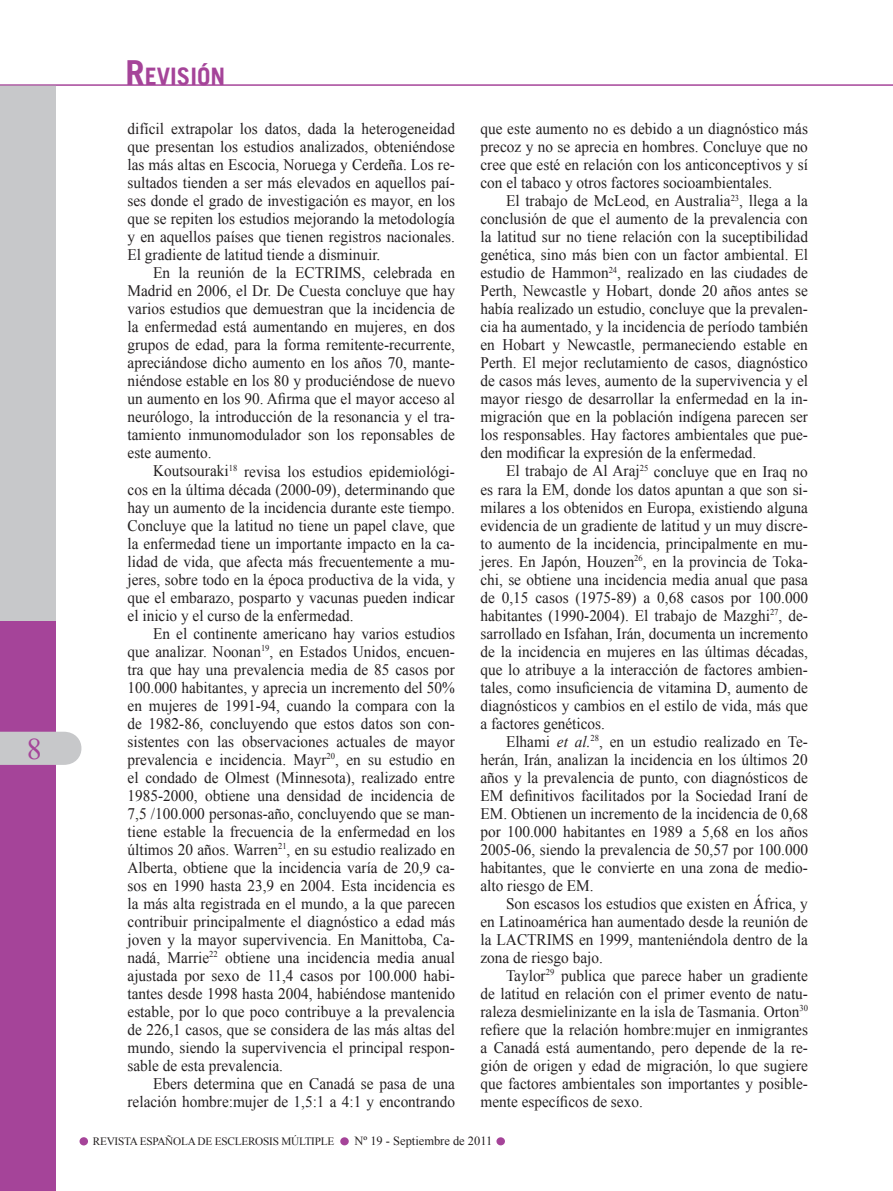
<style>
.page{position:relative;width:893px;height:1191px;background:#fff}
.page>*{position:absolute;margin:0;border:0;box-sizing:border-box;transform-origin:0 0}
.t1{font:30px "Times New Roman";color:#a54499}
.t2{font:700 24.15px "Trade Gothic";color:#a54499}
.t3{font:16.05px/18px "Times New Roman";color:#231f20;text-align:justify;scale:.95 1}
.t4{font:12.45px "Times New Roman";color:#231f20}
.t5{font:11.25px "Times New Roman";letter-spacing:-.02em;color:#231f20}
.s1{font-size:34.5px}
.s2{font-style:italic}
</style>
<div class="page">
<div style="left:0;top:85px;width:56px;height:536px;background:#c7c8ca"></div>
<div style="left:0;top:621px;width:56px;height:570px;background:#a54499"></div>
<svg style="left:0;top:731px;width:82px;height:34px;background:#c9c8cc"></svg>
<div style="left:80px;top:1137px;width:8px;height:8px;background:#a54499;border-radius:50%"></div>
<div style="left:340px;top:1137px;width:9px;height:8px;background:#a54499;border-radius:50%"></div>
<div style="left:496px;top:1137px;width:9px;height:8px;background:#a54499;border-radius:50%"></div>
<hr style="left:0;top:85px;width:893px;height:1px;background:#a54499">
<h1 class="t1" style="left:27px;top:728px;width:16px">8</h1>
<h2 class="t2" style="left:126px;top:61px;width:101px"><span class="s1">R</span>EVISIÓN</h2>
<p class="t3" style="left:128px;top:120px;width:346px">difícil extrapolar los datos, dada la heterogeneidad que presentan los estudios analizados, obteniéndose las más altas en Escocia, Noruega y Cerdeña. Los re&shy;sultados tienden a ser más elevados en aquellos paí&shy;ses donde el grado de investigación es mayor, en los que se repiten los estudios mejorando la metodología y en aquellos países que tienen registros nacionales.<br>El gradiente de latitud tiende a disminuir.</p>
<p class="t3" style="left:128px;top:264px;width:346px;text-indent:26px">En la reunión de la ECTRIMS, celebrada en Madrid en 2006, el Dr. De Cuesta concluye que hay varios estudios que demuestran que la incidencia de la enfermedad está aumentando en mujeres, en dos grupos de edad, para la forma remitente-recurrente, apreciándose dicho aumento en los años 70, mante&shy;niéndose estable en los 80 y produciéndose de nuevo un aumento en los 90. Afirma que el mayor acceso al neurólogo, la introducción de la resonancia y el tra&shy;tamiento inmunomodulador son los reponsables de este aumento.</p>
<p class="t3" style="left:128px;top:462px;width:346px;text-indent:26px">Koutsouraki<sup>18</sup> revisa los estudios epidemiológi&shy;cos en la última década (2000-09), determinando que hay un aumento de la incidencia durante este tiempo.<br>Concluye que la latitud no tiene un papel clave, que la enfermedad tiene un importante impacto en la ca&shy;lidad de vida, que afecta más frecuentemente a mu&shy;jeres, sobre todo en la época productiva de la vida, y que el embarazo, posparto y vacunas pueden indicar el inicio y el curso de la enfermedad.</p>
<p class="t3" style="left:128px;top:624px;width:346px;text-indent:26px">En el continente americano hay varios estudios que analizar. Noonan<sup>19</sup>, en Estados Unidos, encuen&shy;tra que hay una prevalencia media de 85 casos por 100.000 habitantes, y aprecia un incremento del 50% en mujeres de 1991-94, cuando la compara con la de 1982-86, concluyendo que estos datos son con&shy;sistentes con las observaciones actuales de mayor prevalencia e incidencia. Mayr<sup>20</sup>, en su estudio en el condado de Olmest (Minnesota), realizado entre 1985-2000, obtiene una densidad de incidencia de 7,5 /100.000 personas-año, concluyendo que se man&shy;tiene estable la frecuencia de la enfermedad en los últimos 20 años. Warren<sup>21</sup>, en su estudio realizado en Alberta, obtiene que la incidencia varía de 20,9 ca&shy;sos en 1990 hasta 23,9 en 2004. Esta incidencia es la más alta registrada en el mundo, a la que parecen contribuir principalmente el diagnóstico a edad más joven y la mayor supervivencia. En Manittoba, Ca&shy;nadá, Marrie<sup>22</sup> obtiene una incidencia media anual ajustada por sexo de 11,4 casos por 100.000 habi&shy;tantes desde 1998 hasta 2004, habiéndose mantenido estable, por lo que poco contribuye a la prevalencia de 226,1 casos, que se considera de las más altas del mundo, siendo la supervivencia el principal respon&shy;sable de esta prevalencia.</p>
<p class="t3" style="left:128px;top:1074px;width:346px;text-align:right">Ebers determina que en Canadá se pasa de una relación hombre:mujer de 1,5:1 a 4:1 y encontrando</p>
<p class="t3" style="left:480px;top:120px;width:346px">que este aumento no es debido a un diagnóstico más precoz y no se aprecia en hombres. Concluye que no cree que esté en relación con los anticonceptivos y sí con el tabaco y otros factores socioambientales.</p>
<p class="t3" style="left:480px;top:192px;width:346px;text-indent:26px">El trabajo de McLeod, en Australia<sup>23</sup>, llega a la conclusión de que el aumento de la prevalencia con la latitud sur no tiene relación con la suceptibilidad genética, sino más bien con un factor ambiental. El estudio de Hammon<sup>24</sup>, realizado en las ciudades de Perth, Newcastle y Hobart, donde 20 años antes se había realizado un estudio, concluye que la prevalen&shy;cia ha aumentado, y la incidencia de período también en Hobart y Newcastle, permaneciendo estable en Perth. El mejor reclutamiento de casos, diagnóstico de casos más leves, aumento de la supervivencia y el mayor riesgo de desarrollar la enfermedad en la in&shy;migración que en la población indígena parecen ser los responsables. Hay factores ambientales que pue&shy;den modificar la expresión de la enfermedad.</p>
<p class="t3" style="left:480px;top:462px;width:346px;text-indent:26px">El trabajo de Al Araj<sup>25</sup> concluye que en Iraq no es rara la EM, donde los datos apuntan a que son si&shy;milares a los obtenidos en Europa, existiendo alguna evidencia de un gradiente de latitud y un muy discre&shy;to aumento de la incidencia, principalmente en mu&shy;jeres. En Japón, Houzen<sup>26</sup>, en la provincia de Toka&shy;chi, se obtiene una incidencia media anual que pasa de 0,15 casos (1975-89) a 0,68 casos por 100.000 habitantes (1990-2004). El trabajo de Mazghi<sup>27</sup>, de&shy;sarrollado en Isfahan, Irán, documenta un incremento de la incidencia en mujeres en las últimas décadas, que lo atribuye a la interacción de factores ambien&shy;tales, como insuficiencia de vitamina D, aumento de diagnósticos y cambios en el estilo de vida, más que a factores genéticos.</p>
<p class="t3" style="left:480px;top:732px;width:346px;text-indent:26px">Elhami <span class="s2">et al.</span><sup>28</sup>, en un estudio realizado en Te&shy;herán, Irán, analizan la incidencia en los últimos 20 años y la prevalencia de punto, con diagnósticos de EM definitivos facilitados por la Sociedad Iraní de EM. Obtienen un incremento de la incidencia de 0,68 por 100.000 habitantes en 1989 a 5,68 en los años 2005-06, siendo la prevalencia de 50,57 por 100.000 habitantes, que le convierte en una zona de medio&shy;alto riesgo de EM.</p>
<p class="t3" style="left:480px;top:894px;width:346px;text-indent:26px">Son escasos los estudios que existen en África, y en Latinoamérica han aumentado desde la reunión de la LACTRIMS en 1999, manteniéndola dentro de la zona de riesgo bajo.</p>
<p class="t3" style="left:480px;top:966px;width:346px;text-indent:26px">Taylor<sup>29</sup> publica que parece haber un gradiente de latitud en relación con el primer evento de natu&shy;raleza desmielinizante en la isla de Tasmania. Orton<sup>30 </sup>refiere que la relación hombre:mujer en inmigrantes a Canadá está aumentando, pero depende de la re&shy;gión de origen y edad de migración, lo que sugiere que factores ambientales son importantes y posible&shy;mente específicos de sexo.</p>
<p class="t5" style="left:93px;top:1133px;width:243px">REVISTA ESPAÑOLA DE ESCLEROSIS MÚLTIPLE</p>
<p class="t4" style="left:354px;top:1132px;width:139px">Nº 19 - Septiembre de 2011</p>
</div>
